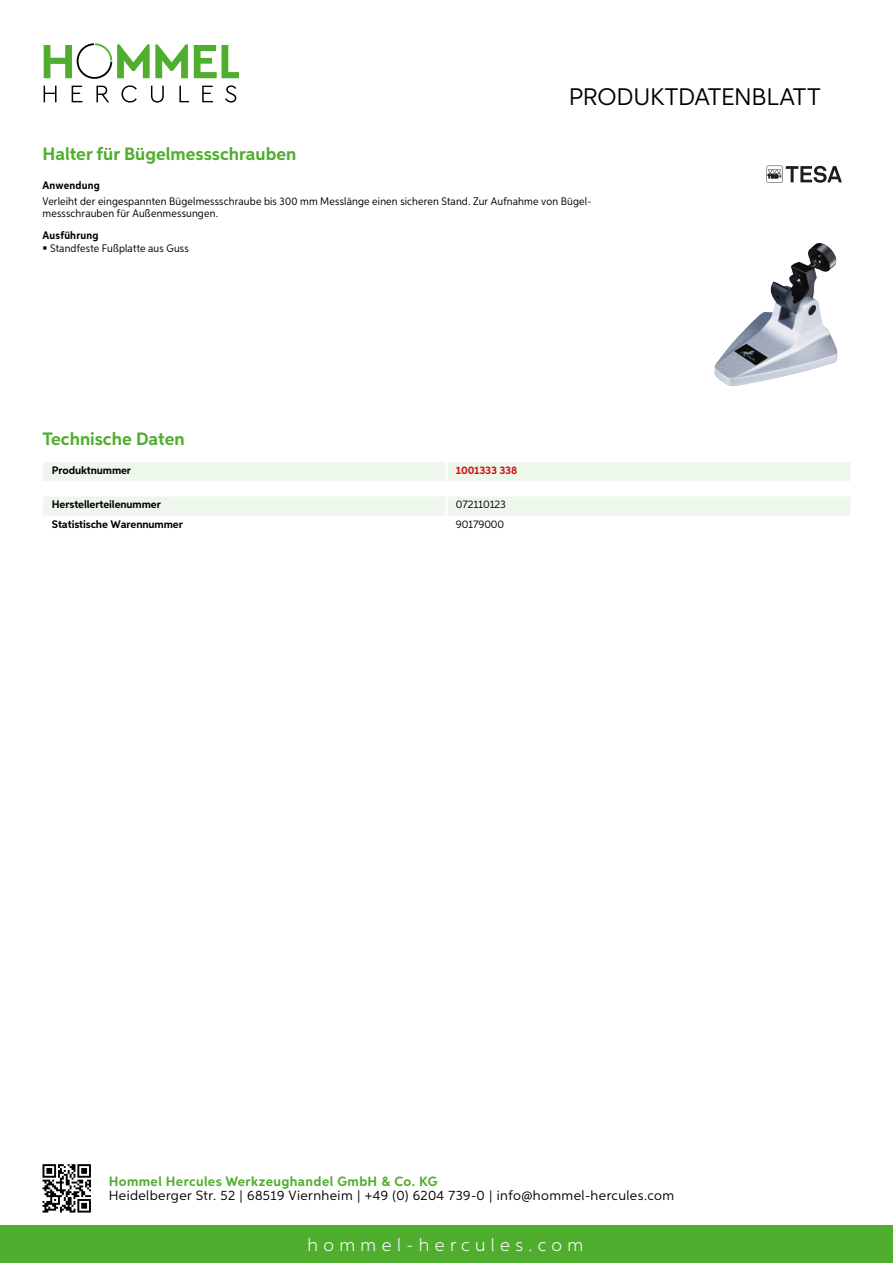
<style>
.page{position:relative;width:893px;height:1263px;background:#fff}
.page>*{position:absolute;margin:0;border:0;box-sizing:border-box;transform-origin:0 0}
.t1{font:24px "Aspira";letter-spacing:-.01em;color:#000}
.t2{font:700 18px "Aspira";color:#50ae2f}
.t3{font:300 18px "Aspira";letter-spacing:.3em;color:#fff}
.t4{font:13.5px "Aspira";letter-spacing:.03em;color:#000}
.t5{font:700 13.5px "Aspira";letter-spacing:.03em;color:#50ae2f}
.t6{font:10.95px/12px "Aspira Nar";letter-spacing:.015em;color:#000}
.t7{font:700 10.95px "Aspira";letter-spacing:-.01em;color:#000}
.t8{font:700 10.95px "Aspira Nar";letter-spacing:.02em;color:#000}
.t9{font:10.95px "Aspira";letter-spacing:-.01em;color:#000}
.t10{font:700 10.95px "Aspira";letter-spacing:-.01em;color:#cd1013}
</style>
<div class="page">
<div style="left:0;top:1226px;width:893px;height:37px;background:#50ae2f"></div>
<svg style="left:43px;top:1164px;width:48px;height:48px"></svg>
<svg style="left:194px;top:45px;width:45px;height:33px"></svg>
<svg style="left:44px;top:43px;width:144px;height:36px"></svg>
<svg style="left:44px;top:86px;width:13px;height:16px"></svg>
<svg style="left:72px;top:86px;width:10px;height:16px"></svg>
<svg style="left:96px;top:86px;width:13px;height:16px"></svg>
<svg style="left:121px;top:85px;width:16px;height:18px"></svg>
<svg style="left:151px;top:86px;width:13px;height:17px"></svg>
<svg style="left:179px;top:86px;width:10px;height:16px"></svg>
<svg style="left:202px;top:86px;width:11px;height:16px"></svg>
<svg style="left:225px;top:85px;width:11px;height:18px"></svg>
<div style="left:43px;top:462px;width:807px;height:19px;background:#eef7eb"></div>
<hr style="left:445px;top:462px;width:3px;height:19px;background:#fff">
<div style="left:43px;top:497px;width:807px;height:19px;background:#eef7eb"></div>
<img style="left:714px;top:244px;width:124px;height:143px">
<svg style="left:766px;top:166px;width:76px;height:17px"></svg>
<h1 class="t1" style="left:569px;top:82px;width:253px">Produktdatenblatt</h1>
<h2 class="t2" style="left:43px;top:142px;width:255px">Halter für Bügelmessschrauben</h2>
<p class="t8" style="left:43px;top:179px;width:59px">Anwendung</p>
<p class="t6" style="left:43px;top:195px;width:550px">Verleiht der eingespannten Bügelmessschraube bis 300 mm Messlänge einen sicheren Stand. Zur Aufnahme von Bügel&shy;messschrauben für Außenmessungen.</p>
<p class="t8" style="left:43px;top:228px;width:58px">Ausführung</p>
<p class="t6" style="left:50px;top:242px;width:140px">Standfeste Fußplatte aus Guss</p>
<h2 class="t2" style="left:43px;top:428px;width:144px">Technische Daten</h2>
<p class="t7" style="left:52px;top:463px;width:81px">Produktnummer</p>
<p class="t10" style="left:456px;top:463px;width:63px">1001333 338</p>
<p class="t7" style="left:52px;top:498px;width:111px">Herstellerteilenummer</p>
<p class="t9" style="left:456px;top:498px;width:52px">072110123</p>
<p class="t7" style="left:52px;top:517px;width:132px">Statistische Warennummer</p>
<p class="t9" style="left:456px;top:517px;width:50px">90179000</p>
<p class="t5" style="left:109px;top:1172px;width:330px">Hommel Hercules Werkzeughandel GmbH &amp; Co. KG</p>
<p class="t4" style="left:109px;top:1187px;width:567px">Heidelberger Str. 52 | 68519 Viernheim | +49 (0) 6204 739-0 | info@hommel-hercules.com</p>
<h2 class="t3" style="left:307px;top:1234px;width:277px">hommel-hercules.com</h2>
</div>
